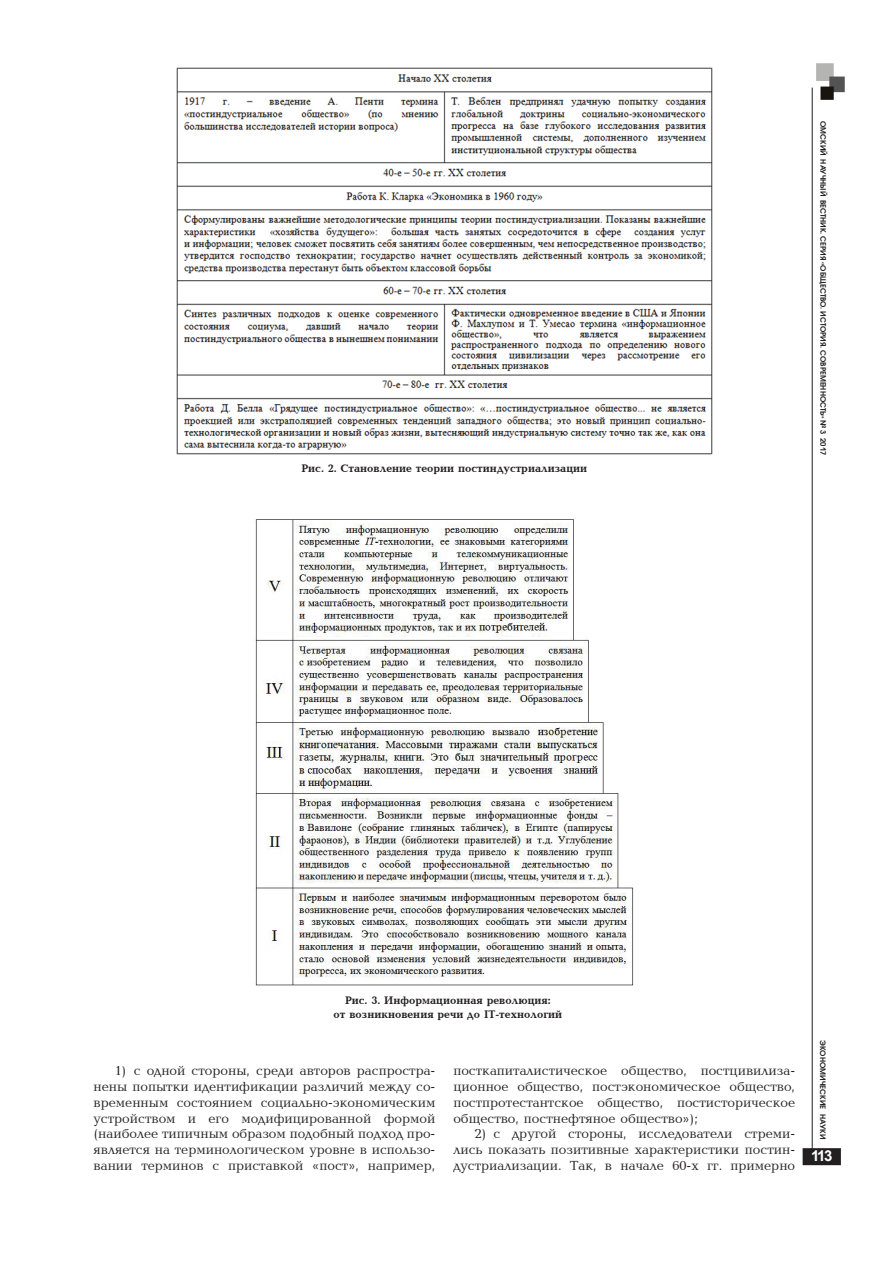
<style>
.page{position:relative;width:893px;height:1263px;background:#fff}
.page>*{position:absolute;margin:0;border:0;box-sizing:border-box;transform-origin:0 0}
.t1{font:700 15px "Arial";color:#fff}
.t2{font:13.5px/15.9px "Baltica CTT";color:#231f20;text-align:justify}
.t3{font:700 11.25px/13.5px "Baltica C";color:#231f20;text-align:center}
.t4{font:600 7.5px "Avant Garde Gothic C";color:#231f20}
</style>
<div class="page">
<div style="left:803px;top:1149px;width:37px;height:15px;background:#231f20"></div>
<div style="left:803px;top:1148px;width:38px;height:17px;border:2px solid #231f20"></div>
<hr style="left:812px;top:88px;width:1px;height:1071px;background:#231f20">
<img style="left:816px;top:63px;width:29px;height:37px">
<img style="left:176px;top:67px;width:537px;height:388px">
<img style="left:255px;top:519px;width:379px;height:467px">
<p class="t3" style="left:301px;top:462px;width:287px">Рис. 2. Становление теории постиндустриализации</p>
<p class="t4" style="left:828px;top:121px;width:335px;rotate:90deg">ОМСКИЙ НАУЧНЫЙ ВЕСТНИК. Серия «Общество. история. современность» № 3 2017</p>
<p class="t3" style="left:333px;top:994px;width:230px">Рис. 3. Информационная революция:<br>от возникновения речи до IT-технологий</p>
<p class="t2" style="left:94px;top:1063px;width:343px;text-indent:21px">1) с одной стороны, среди авторов распростра&shy;нены попытки идентификации различий между со&shy;временным состоянием социально-экономическим устройством и его модифицированной формой (наиболее типичным образом подобный подход про&shy;является на терминологическом уровне в использо&shy;вании терминов с приставкой «пост», например,</p>
<p class="t2" style="left:453px;top:1063px;width:343px">посткапиталистическое общество, постцивилиза&shy;ционное общество, постэкономическое общество, постпротестантское общество, постисторическое общество, постнефтяное общество»);</p>
<p class="t2" style="left:453px;top:1127px;width:343px;text-indent:21px">2) с другой стороны, исследователи стреми&shy;лись показать позитивные характеристики постин&shy;дустриализации. Так, в начале 60-х гг. примерно</p>
<p class="t4" style="left:827px;top:1040px;width:100px;rotate:90deg">экономические науки</p>
<p class="t1" style="left:811px;top:1145px;width:23px">113</p>
</div>
